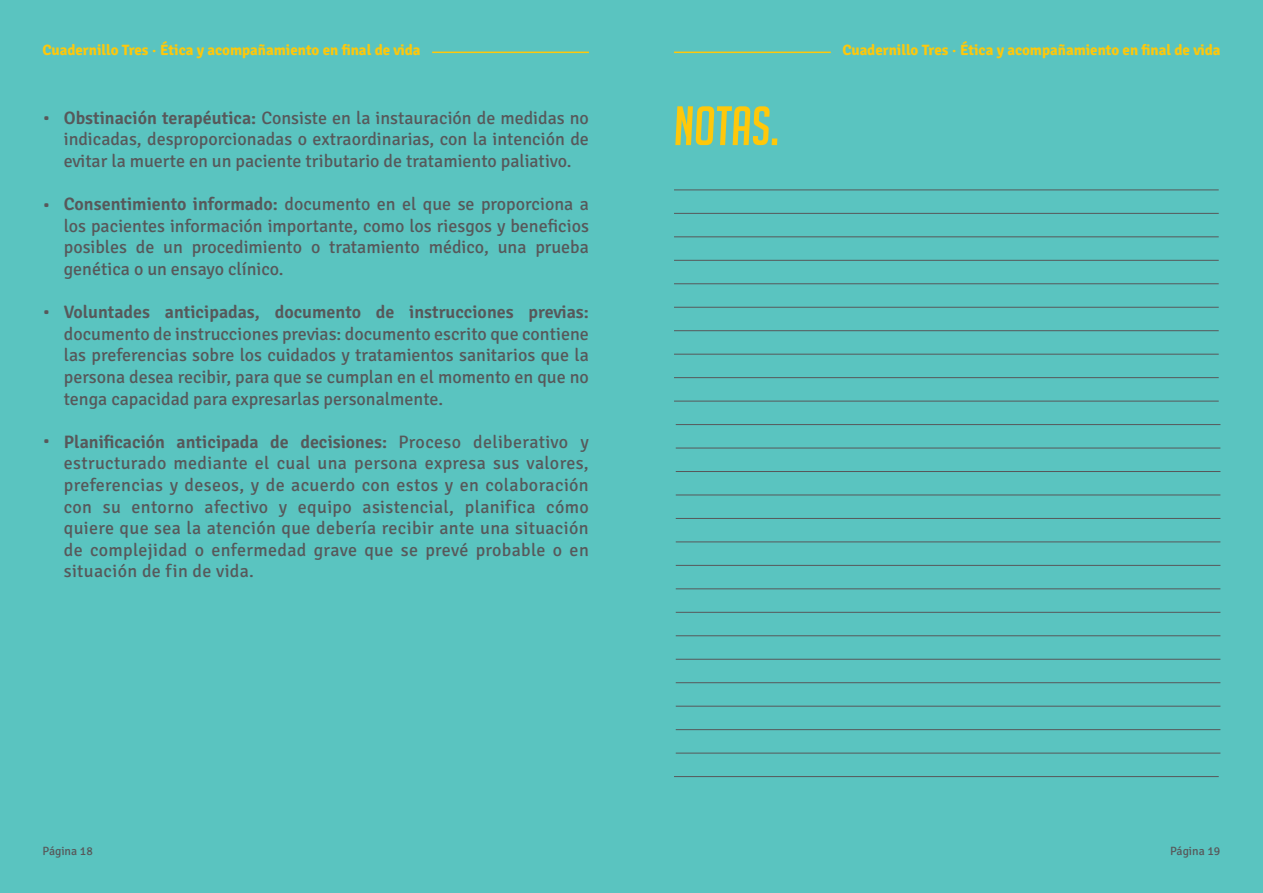
<style>
.page{position:relative;width:1263px;height:893px;background:#5ac4c0}
.page>*{position:absolute;margin:0;border:0;box-sizing:border-box;transform-origin:0 0}
.t1{font:italic 54px "Big Noodle Titling";color:#fec80b}
.t2{font:18px/21.6px "Signika";color:#57585a;text-align:justify}
.t3{font:600 18px "Signika";color:#57585a}
.t4{font:700 15px "Signika";color:#fec80b}
.t5{font:12px "Signika";color:#57585a}
.s1{font-weight:600}
</style>
<div class="page">
<hr style="left:674px;top:52px;width:157px;height:1px;background:#fec80b">
<hr style="left:432px;top:52px;width:157px;height:1px;background:#fec80b">
<hr style="left:674px;top:401px;width:545px;height:1px;background:#57585a">
<hr style="left:674px;top:377px;width:545px;height:1px;background:#57585a">
<hr style="left:674px;top:354px;width:545px;height:1px;background:#57585a">
<hr style="left:674px;top:330px;width:545px;height:1px;background:#57585a">
<hr style="left:674px;top:307px;width:545px;height:1px;background:#57585a">
<hr style="left:674px;top:283px;width:545px;height:1px;background:#57585a">
<hr style="left:674px;top:260px;width:545px;height:1px;background:#57585a">
<hr style="left:674px;top:236px;width:545px;height:1px;background:#57585a">
<hr style="left:674px;top:213px;width:545px;height:1px;background:#57585a">
<hr style="left:674px;top:190px;width:545px;height:1px;background:#57585a">
<hr style="left:676px;top:706px;width:544px;height:1px;background:#57585a">
<hr style="left:676px;top:682px;width:544px;height:1px;background:#57585a">
<hr style="left:676px;top:659px;width:544px;height:1px;background:#57585a">
<hr style="left:676px;top:635px;width:544px;height:1px;background:#57585a">
<hr style="left:676px;top:612px;width:544px;height:1px;background:#57585a">
<hr style="left:676px;top:588px;width:544px;height:1px;background:#57585a">
<hr style="left:676px;top:565px;width:544px;height:1px;background:#57585a">
<hr style="left:676px;top:541px;width:544px;height:1px;background:#57585a">
<hr style="left:676px;top:518px;width:544px;height:1px;background:#57585a">
<hr style="left:676px;top:495px;width:544px;height:1px;background:#57585a">
<hr style="left:676px;top:471px;width:544px;height:1px;background:#57585a">
<hr style="left:676px;top:448px;width:544px;height:1px;background:#57585a">
<hr style="left:676px;top:424px;width:544px;height:1px;background:#57585a">
<hr style="left:676px;top:753px;width:544px;height:1px;background:#57585a">
<hr style="left:676px;top:729px;width:544px;height:1px;background:#57585a">
<hr style="left:674px;top:776px;width:545px;height:1px;background:#57585a">
<p class="t4" style="left:43px;top:39px;width:380px">Cuadernillo Tres · Ética y acompañamiento en final de vida</p>
<p class="t4" style="left:842px;top:39px;width:380px">Cuadernillo Tres · Ética y acompañamiento en final de vida</p>
<p class="t2" style="left:43px;top:108px;width:10px">•</p>
<p class="t2" style="left:43px;top:195px;width:10px">•</p>
<p class="t2" style="left:43px;top:301px;width:10px">•</p>
<p class="t2" style="left:43px;top:430px;width:10px">•</p>
<p class="t2" style="left:64px;top:106px;width:527px"><span class="s1">Obstinación terapéutica:</span> Consiste en la instauración de medidas no indicadas, desproporcionadas o extraordinarias, con la intención de evitar la muerte en un paciente tributario de tratamiento paliativo.</p>
<p class="t2" style="left:64px;top:192px;width:527px"><span class="s1">Consentimiento informado:</span> documento en el que se proporciona a los pacientes información importante, como los riesgos y beneficios posibles de un procedimiento o tratamiento médico, una prueba genética o un ensayo clínico.</p>
<p class="t3" style="left:64px;top:299px;width:527px">Voluntades anticipadas, documento de instrucciones previas:</p>
<p class="t2" style="left:64px;top:322px;width:527px">documento de instrucciones previas: documento escrito que contiene las preferencias sobre los cuidados y tratamientos sanitarios que la persona desea recibir, para que se cumplan en el momento en que no tenga capacidad para expresarlas personalmente.</p>
<p class="t2" style="left:64px;top:430px;width:527px"><span class="s1">Planificación anticipada de decisiones:</span> Proceso deliberativo y estructurado mediante el cual una persona expresa sus valores, preferencias y deseos, y de acuerdo con estos y en colaboración con su entorno afectivo y equipo asistencial, planifica cómo quiere que sea la atención que debería recibir ante una situación de complejidad o enfermedad grave que se prevé probable o en situación de fin de vida.</p>
<h1 class="t1" style="left:674px;top:95px;width:106px">NOTAS.</h1>
<p class="t5" style="left:43px;top:843px;width:52px">Página 18</p>
<p class="t5" style="left:1170px;top:843px;width:52px">Página 19</p>
</div>
